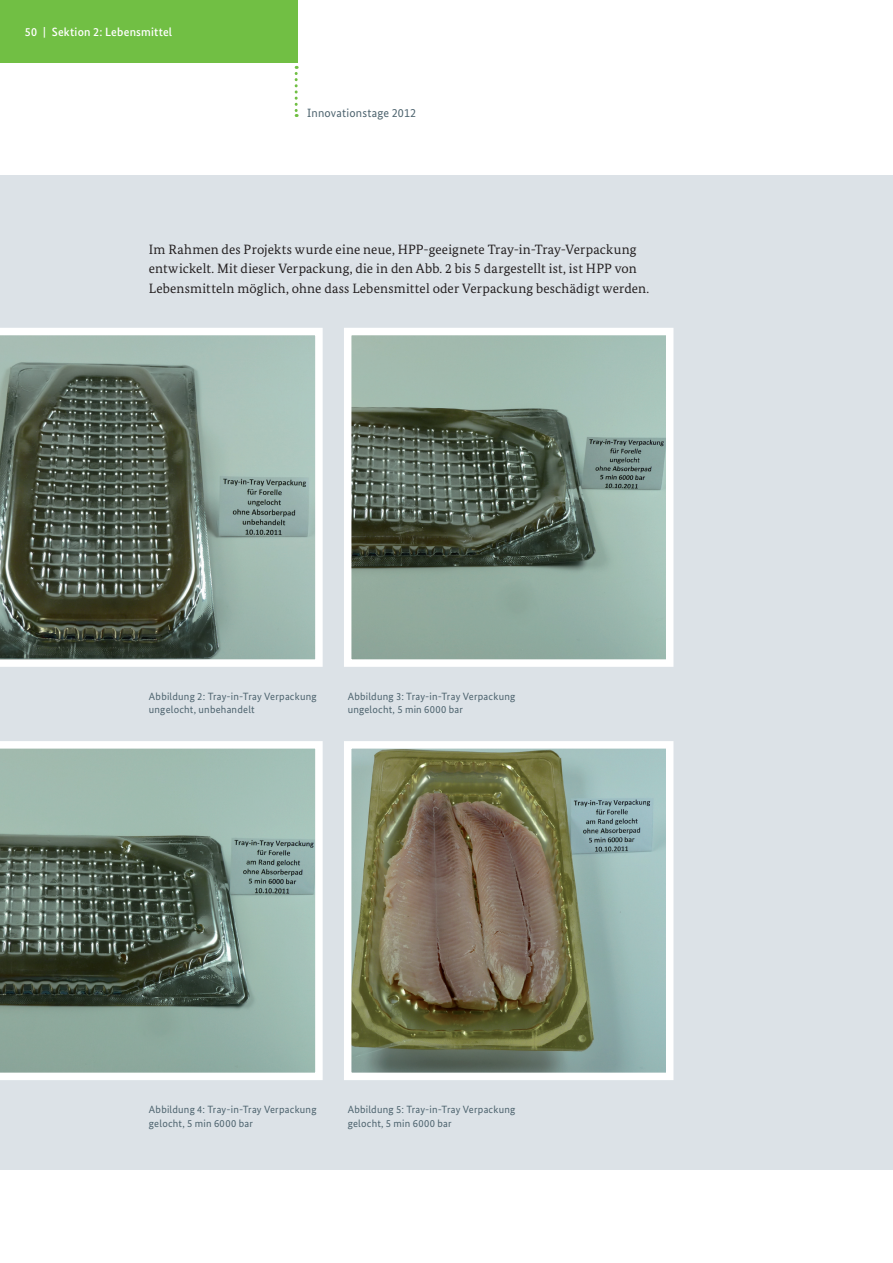
<style>
.page{position:relative;width:893px;height:1263px;background:#fff}
.page>*{position:absolute;margin:0;border:0;box-sizing:border-box;transform-origin:0 0}
.t1{font:13.5px/19.5px "Bundes Serif";letter-spacing:.01em;color:#231f20}
.t2{font:500 12px "Bundes Sans";letter-spacing:.015em;color:#fff}
.t3{font:12px "Bundes Sans";letter-spacing:.015em;color:#4d636e}
.t4{font:10.5px/13.5px "Bundes Sans";letter-spacing:.02em;color:#4d636e}
</style>
<div class="page">
<div style="left:0;top:176px;width:893px;height:994px;background:#dce2e7"></div>
<div style="left:0;top:0;width:298px;height:63px;background:#71bf44"></div>
<svg style="left:295px;top:66px;width:3px;height:51px"></svg>
<svg style="left:0;top:328px;width:323px;height:339px;background:#7b8a7f"></svg>
<svg style="left:0;top:741px;width:323px;height:339px;background:#82978d"></svg>
<img style="left:353px;top:337px;width:311px;height:321px">
<div style="left:344px;top:328px;width:329px;height:339px;border:8px solid #fff"></div>
<img style="left:353px;top:750px;width:311px;height:321px">
<div style="left:344px;top:741px;width:329px;height:339px;border:8px solid #fff"></div>
<p class="t2" style="left:25px;top:24px;width:149px">50 | Sektion 2: Lebensmittel</p>
<p class="t3" style="left:307px;top:106px;width:111px">Innovationstage 2012</p>
<p class="t1" style="left:149px;top:239px;width:502px">Im Rahmen des Projekts wurde eine neue, HPP-geeignete Tray-in-Tray-Verpackung entwickelt. Mit dieser Verpackung, die in den Abb. 2 bis 5 dargestellt ist, ist HPP von<br>Lebensmitteln möglich, ohne dass Lebensmittel oder Verpackung beschädigt werden.</p>
<p class="t4" style="left:149px;top:689px;width:169px">Abbildung 2: Tray-in-Tray Verpackung ungelocht, unbehandelt</p>
<p class="t4" style="left:348px;top:689px;width:169px">Abbildung 3: Tray-in-Tray Verpackung ungelocht, 5 min 6000 bar</p>
<p class="t4" style="left:149px;top:1102px;width:169px">Abbildung 4: Tray-in-Tray Verpackung gelocht, 5 min 6000 bar</p>
<p class="t4" style="left:348px;top:1102px;width:169px">Abbildung 5: Tray-in-Tray Verpackung gelocht, 5 min 6000 bar</p>
</div>
